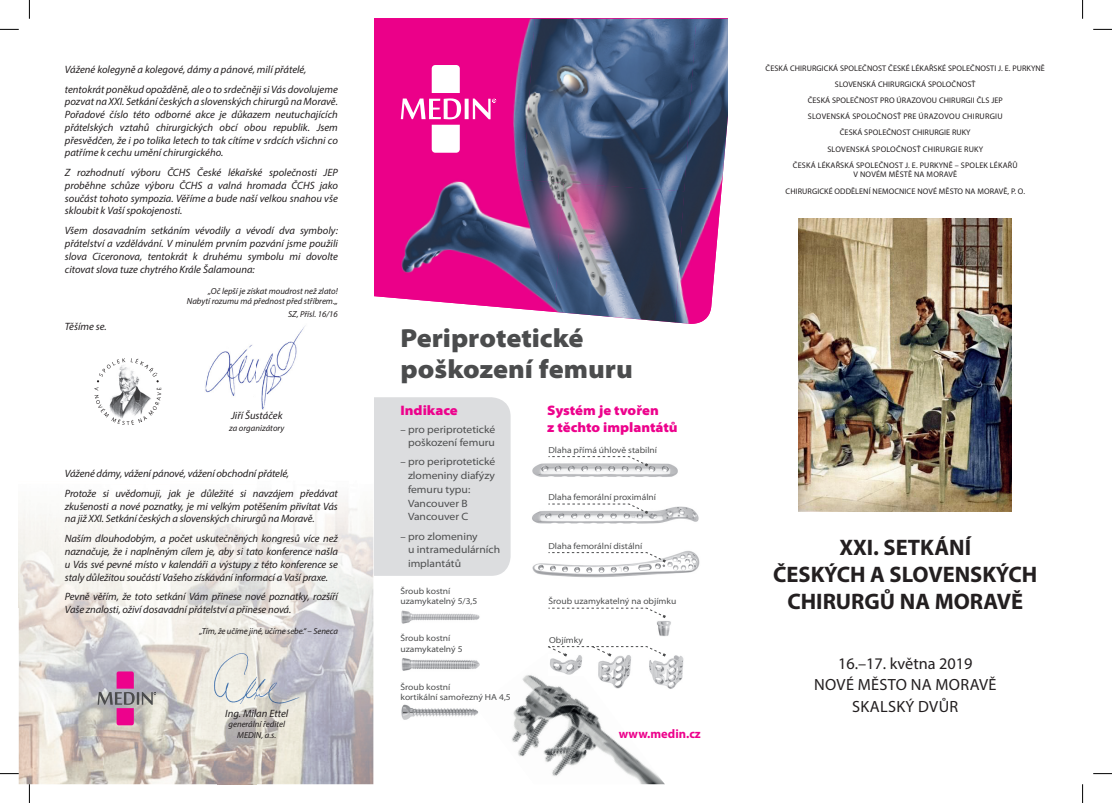
<style>
.page{position:relative;width:1112px;height:803px;background:#fff}
.page>*{position:absolute;margin:0;border:0;box-sizing:border-box;transform-origin:0 0}
.t1{font:900 semi-expanded 26.25px/31.5px "Myriad Pro";color:#4b4c4d}
.t2{font:700 22.5px/27px "Myriad Pro";color:#231f20;text-align:center}
.t3{font:16.25px/21.2px "Myriad Pro";letter-spacing:.02em;color:#231f20;text-align:center}
.t4{font:900 semi-expanded 13.75px/16.5px "Myriad Pro";color:#ed028c}
.t5{font:700 12.5px "Myriad Pro";color:#ed028c}
.t6{font:italic 10.62px/12.8px "Myriad Pro";letter-spacing:-.01em;color:#231f20}
.t7{font:semi-expanded 10.62px/13.8px "Myriad Pro";color:#4b4c4d}
.t8{font:semi-expanded 8.75px/10.5px "Myriad Pro";color:#4b4c4d}
.t9{font:italic 8.75px/10.5px "Myriad Pro";color:#231f20;text-align:right}
.t10{font:8.12px/16.1px "Myriad Pro";letter-spacing:.01em;color:#231f20;text-align:center}
</style>
<div class="page">
<div style="left:373px;top:397px;width:137px;height:179px;background:#dcdddf"></div>
<img style="left:512px;top:675px;width:152px;height:109px">
<div style="left:374px;top:19px;width:149px;height:150px;background:#eb0089"></div>
<img style="left:523px;top:19px;width:151px;height:164px">
<img style="left:674px;top:19px;width:53px;height:305px">
<img style="left:374px;top:169px;width:189px;height:143px">
<img style="left:554px;top:183px;width:130px;height:139px">
<img style="left:657px;top:621px;width:14px;height:15px">
<img style="left:401px;top:610px;width:79px;height:14px">
<img style="left:401px;top:704px;width:78px;height:16px">
<img style="left:401px;top:658px;width:79px;height:13px">
<img style="left:550px;top:656px;width:33px;height:19px">
<img style="left:596px;top:656px;width:36px;height:32px">
<img style="left:646px;top:654px;width:38px;height:36px">
<img style="left:19px;top:513px;width:238px;height:94px">
<img style="left:19px;top:607px;width:198px;height:177px">
<img style="left:217px;top:607px;width:40px;height:45px">
<img style="left:217px;top:705px;width:40px;height:79px">
<img style="left:257px;top:499px;width:116px;height:285px">
<svg style="left:94px;top:358px;width:67px;height:67px"></svg>
<img style="left:205px;top:325px;width:101px;height:85px">
<svg style="left:98px;top:671px;width:58px;height:54px;background:#ba8da9"></svg>
<img style="left:213px;top:652px;width:87px;height:53px">
<img style="left:798px;top:219px;width:213px;height:292px">
<img style="left:532px;top:463px;width:146px;height:14px">
<img style="left:532px;top:506px;width:167px;height:18px">
<img style="left:532px;top:551px;width:168px;height:27px">
<svg style="left:431px;top:125px;width:28px;height:28px"></svg>
<svg style="left:400px;top:65px;width:96px;height:54px"></svg>
<svg style="left:547px;top:456px;width:101px;height:11px"></svg>
<svg style="left:547px;top:503px;width:101px;height:11px"></svg>
<svg style="left:547px;top:552px;width:118px;height:10px"></svg>
<svg style="left:548px;top:607px;width:117px;height:11px"></svg>
<svg style="left:548px;top:646px;width:117px;height:10px"></svg>
<svg style="left:0;top:29px;width:19px;height:1px"></svg>
<svg style="left:1093px;top:29px;width:18px;height:1px"></svg>
<svg style="left:0;top:773px;width:19px;height:1px"></svg>
<svg style="left:1093px;top:773px;width:18px;height:1px"></svg>
<svg style="left:29px;top:0;width:1px;height:19px"></svg>
<svg style="left:29px;top:784px;width:1px;height:19px"></svg>
<svg style="left:1082px;top:0;width:1px;height:19px"></svg>
<svg style="left:1082px;top:784px;width:1px;height:19px"></svg>
<p class="t6" style="left:65px;top:59px;width:274px;line-height:19.9px">Vážené kolegyně a kolegové, dámy a pánové, milí přátelé, tentokrát poněkud opožděně, ale o to srdečněji si Vás dovolujeme</p>
<p class="t6" style="left:65px;top:95px;width:274px;text-align:justify">pozvat na XXI. Setkání českých a slovenských chirurgů na Moravě.<br>Pořadové číslo této odborné akce je důkazem neutuchajících přátelských vztahů chirurgických obcí obou republik. Jsem přesvědčen, že i po tolika letech to tak cítíme v srdcích všichni co patříme k cechu umění chirurgického.</p>
<p class="t6" style="left:65px;top:166px;width:274px;text-align:justify">Z rozhodnutí výboru ČCHS České lékařské společnosti JEP proběhne schůze výboru ČCHS a valná hromada ČCHS jako součást tohoto sympozia. Věříme a bude naší velkou snahou vše skloubit k Vaší spokojenosti.</p>
<p class="t6" style="left:65px;top:224px;width:274px;text-align:justify">Všem dosavadním setkáním vévodily a vévodí dva symboly: přátelství a vzdělávání. V minulém prvním pozvání jsme použili slova Ciceronova, tentokrát k druhému symbolu mi dovolte citovat slova tuze chytrého Krále Šalamouna:</p>
<p class="t9" style="left:187px;top:285px;width:152px">„Oč lepší je získat moudrost než zlato!<br>Nabytí rozumu má přednost před stříbrem.„</p>
<p class="t9" style="left:288px;top:309px;width:51px">SZ, Přísl. 16/16</p>
<p class="t6" style="left:65px;top:320px;width:43px">Těšíme se.</p>
<p class="t6" style="left:231px;top:408px;width:53px">Jiří Šustáček</p>
<p class="t9" style="left:229px;top:423px;width:57px">za organizátory</p>
<p class="t6" style="left:65px;top:463px;width:274px;line-height:19.9px">Vážené dámy, vážení pánové, vážení obchodní přátelé,<br>Protože si uvědomuji, jak je důležité si navzájem předávat</p>
<p class="t6" style="left:65px;top:499px;width:274px">zkušenosti a nové poznatky, je mi velkým potěšením přivítat Vás na již XXI. Setkání českých a slovenských chirurgů na Moravě.</p>
<p class="t6" style="left:65px;top:532px;width:274px;text-align:justify">Naším dlouhodobým, a počet uskutečněných kongresů více než naznačuje, že i naplněným cílem je, aby si tato konference našla u Vás své pevné místo v kalendáři a výstupy z této konference se staly důležitou součástí Vašeho získávání informací a Vaší praxe.</p>
<p class="t6" style="left:65px;top:590px;width:274px">Pevně věřím, že toto setkání Vám přinese nové poznatky, rozšíří<br>Vaše znalosti, oživí dosavadní přátelství a přinese nová.</p>
<p class="t9" style="left:199px;top:626px;width:140px">„Tím, že učíme jiné, učíme sebe.“ – Seneca</p>
<p class="t6" style="left:225px;top:707px;width:64px">Ing. Milan Ettel</p>
<p class="t9" style="left:228px;top:719px;width:58px;text-align:center">generální ředitel<br>MEDIN, a.s.</p>
<h1 class="t1" style="left:400px;top:322px;width:234px">Periprotetické poškození femuru</h1>
<p class="t4" style="left:400px;top:403px;width:59px">Indikace</p>
<p class="t7" style="left:400px;top:422px;width:96px;text-align:right">– pro periprotetické poškození femuru</p>
<p class="t7" style="left:408px;top:455px;width:89px;text-indent:-8px">– pro periprotetické zlomeniny diafýzy femuru typu:<br>Vancouver B<br>Vancouver C</p>
<p class="t7" style="left:408px;top:529px;width:94px;text-indent:-8px">– pro zlomeniny<br>u intramedulárních implantátů</p>
<p class="t4" style="left:547px;top:403px;width:132px">Systém je tvořen<br>z těchto implantátů</p>
<p class="t8" style="left:548px;top:445px;width:110px">Dlaha přímá úhlově stabilní</p>
<p class="t8" style="left:548px;top:492px;width:109px">Dlaha femorální proximální</p>
<p class="t8" style="left:548px;top:541px;width:95px">Dlaha femorální distální</p>
<p class="t8" style="left:400px;top:585px;width:78px">Šroub kostní uzamykatelný 5/3,5</p>
<p class="t8" style="left:400px;top:633px;width:63px">Šroub kostní uzamykatelný 5</p>
<p class="t8" style="left:400px;top:681px;width:112px">Šroub kostní<br>kortikální samořezný HA 4,5</p>
<p class="t8" style="left:548px;top:596px;width:129px">Šroub uzamykatelný na objímku</p>
<p class="t8" style="left:549px;top:635px;width:35px">Objímky</p>
<p class="t5" style="left:618px;top:725px;width:83px">www.medin.cz</p>
<p class="t10" style="left:765px;top:60px;width:281px">ČESKÁ CHIRURGICKÁ SPOLEČNOST ČESKÉ LÉKAŘSKÉ SPOLEČNOSTI J. E. PURKYNĚ SLOVENSKÁ CHIRURGICKÁ SPOLOČNOSŤ<br>ČESKÁ SPOLEČNOST PRO ÚRAZOVOU CHIRURGII ČLS JEP<br>SLOVENSKÁ SPOLOČNOSŤ PRE ÚRAZOVOU CHIRURGIU<br>ČESKÁ SPOLEČNOST CHIRURGIE RUKY<br>SLOVENSKÁ SPOLOČNOSŤ CHIRURGIE RUKY<br>ČESKÁ LÉKAŘSKÁ SPOLEČNOST J. E. PURKYNĚ – SPOLEK LÉKAŘŮ</p>
<p class="t10" style="left:785px;top:167px;width:241px">V NOVÉM MĚSTĚ NA MORAVĚ<br>CHIRURGICKÉ ODDĚLENÍ NEMOCNICE NOVÉ MĚSTO NA MORAVĚ, P. O.</p>
<h2 class="t2" style="left:773px;top:533px;width:265px">XXI. SETKÁNÍ<br>ČESKÝCH A SLOVENSKÝCH<br>CHIRURGŮ NA MORAVĚ</h2>
<h3 class="t3" style="left:813px;top:653px;width:184px">16.–17. května 2019<br>NOVÉ MĚSTO NA MORAVĚ<br>SKALSKÝ DVŮR</h3>
</div>
